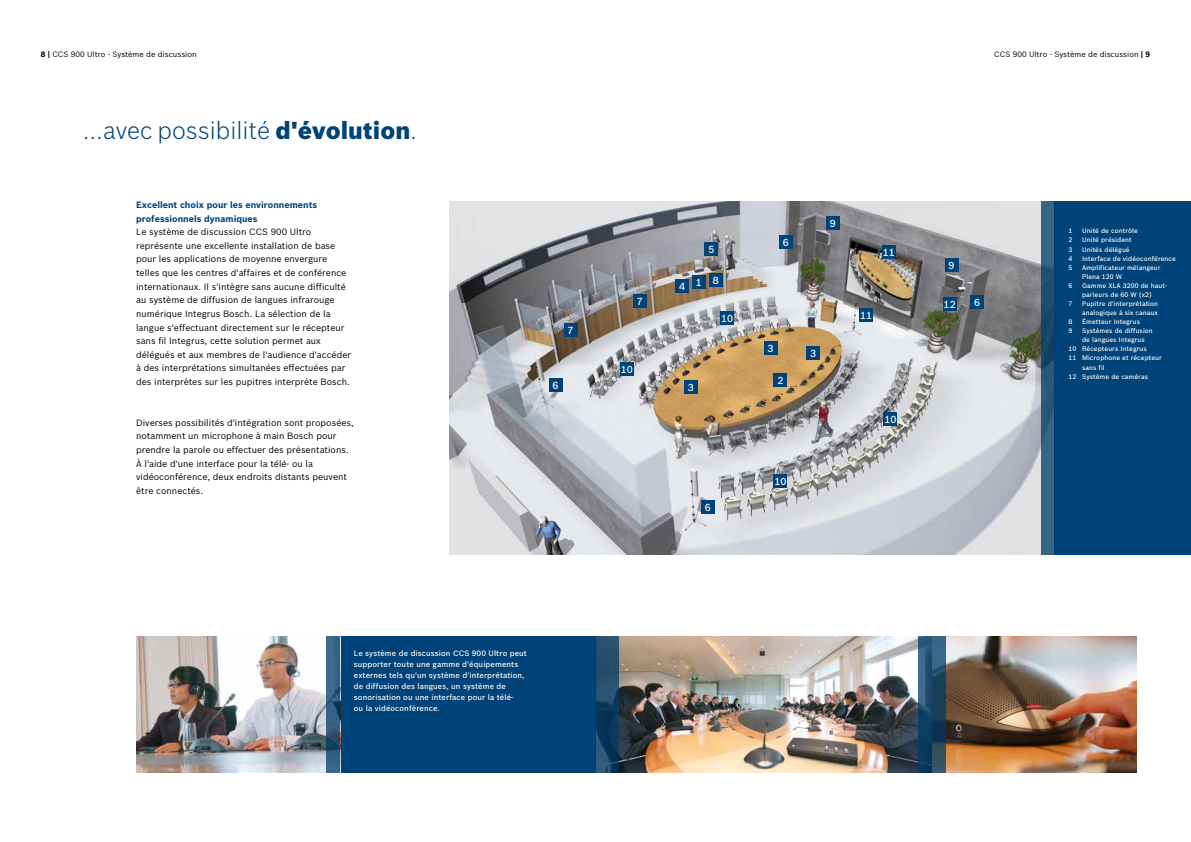
<style>
.page{position:relative;width:1191px;height:842px;background:#fff}
.page>*{position:absolute;margin:0;border:0;box-sizing:border-box;transform-origin:0 0}
.t1{font:300 24px "Bosch Sans";color:#004379}
.t2{font:500 10px "Bosch Sans";color:#fff}
.t3{font:9px/13.6px "Bosch Sans";color:#000}
.t4{font:700 9px/13.6px "Bosch Sans";color:#004379}
.t5{font:500 7.7px/10.9px "Bosch Sans";letter-spacing:.01em;color:#fff}
.t6{font:7.7px "Bosch Sans";color:#000}
.t7{font:500 6.5px/9.1px "Bosch Sans";letter-spacing:.01em;color:#fff}
.s1{font-weight:700}
.s2{font-weight:900}
</style>
<div class="page">
<img style="left:449px;top:201px;width:592px;height:354px">
<div style="left:1054px;top:201px;width:137px;height:354px;background:#004379"></div>
<div style="left:826px;top:216px;width:13px;height:14px;background:#004379"></div>
<div style="left:945px;top:258px;width:13px;height:14px;background:#004379"></div>
<div style="left:970px;top:295px;width:14px;height:13px;background:#004379"></div>
<div style="left:779px;top:235px;width:13px;height:14px;background:#004379"></div>
<div style="left:859px;top:308px;width:14px;height:14px;background:#004379"></div>
<div style="left:806px;top:346px;width:14px;height:14px;background:#004379"></div>
<div style="left:773px;top:374px;width:14px;height:13px;background:#004379"></div>
<div style="left:763px;top:341px;width:14px;height:13px;background:#004379"></div>
<div style="left:684px;top:380px;width:13px;height:13px;background:#004379"></div>
<div style="left:692px;top:276px;width:13px;height:13px;background:#004379"></div>
<div style="left:704px;top:242px;width:14px;height:14px;background:#004379"></div>
<div style="left:633px;top:294px;width:13px;height:13px;background:#004379"></div>
<div style="left:564px;top:323px;width:13px;height:14px;background:#004379"></div>
<div style="left:549px;top:378px;width:13px;height:13px;background:#004379"></div>
<div style="left:620px;top:362px;width:14px;height:14px;background:#004379"></div>
<div style="left:720px;top:311px;width:14px;height:14px;background:#004379"></div>
<div style="left:773px;top:474px;width:14px;height:14px;background:#004379"></div>
<div style="left:883px;top:412px;width:14px;height:14px;background:#004379"></div>
<div style="left:701px;top:500px;width:13px;height:14px;background:#004379"></div>
<div style="left:675px;top:279px;width:14px;height:14px;background:#004379"></div>
<div style="left:943px;top:297px;width:13px;height:14px;background:#004379"></div>
<svg style="left:1041px;top:201px;width:13px;height:354px;background:#2d5a7c"></svg>
<div style="left:882px;top:245px;width:13px;height:13px;background:#004379"></div>
<div style="left:709px;top:274px;width:13px;height:13px;background:#004379"></div>
<img style="left:619px;top:636px;width:299px;height:136px">
<div style="left:340px;top:636px;width:255px;height:136px;background:#004379"></div>
<svg style="left:595px;top:636px;width:24px;height:136px;background:#1a4666"></svg>
<img style="left:136px;top:636px;width:191px;height:136px">
<img style="left:946px;top:636px;width:190px;height:136px">
<svg style="left:918px;top:636px;width:28px;height:136px;background:#214b6b"></svg>
<svg style="left:327px;top:636px;width:13px;height:136px;background:#315e80"></svg>
<p class="t6" style="left:41px;top:49px;width:157px"><span class="s1">8 |</span> CCS 900 Ultro - Système de discussion</p>
<p class="t6" style="left:994px;top:49px;width:157px">CCS 900 Ultro - Système de discussion <span class="s1">| 9</span></p>
<h1 class="t1" style="left:83px;top:116px;width:336px">...avec possibilité <span class="s2">d'évolution</span>.</h1>
<p class="t4" style="left:136px;top:198px;width:182px">Excellent choix pour les environnements professionnels dynamiques</p>
<p class="t3" style="left:136px;top:225px;width:217px">Le système de discussion CCS 900 Ultro représente une excellente installation de base pour les applications de moyenne envergure telles que les centres d'affaires et de conférence internationaux. Il s'intègre sans aucune difficulté au système de diffusion de langues infrarouge numérique Integrus Bosch. La sélection de la langue s'effectuant directement sur le récepteur sans fil Integrus, cette solution permet aux délégués et aux membres de l'audience d'accéder à des interprétations simultanées effectuées par des interprètes sur les pupitres interprète Bosch.</p>
<p class="t3" style="left:136px;top:416px;width:219px">Diverses possibilités d'intégration sont proposées, notamment un microphone à main Bosch pour prendre la parole ou effectuer des présentations.<br>À l'aide d'une interface pour la télé- ou la vidéoconférence, deux endroits distants peuvent être connectés.</p>
<p class="t2" style="left:567px;top:324px;width:8px">7</p>
<p class="t2" style="left:552px;top:379px;width:8px">6</p>
<p class="t2" style="left:636px;top:295px;width:8px">7</p>
<p class="t2" style="left:621px;top:363px;width:14px">10</p>
<p class="t2" style="left:679px;top:280px;width:8px">4</p>
<p class="t2" style="left:708px;top:243px;width:8px">5</p>
<p class="t2" style="left:695px;top:276px;width:8px">1</p>
<p class="t2" style="left:712px;top:274px;width:8px">8</p>
<p class="t2" style="left:721px;top:312px;width:14px">10</p>
<p class="t2" style="left:688px;top:381px;width:8px">3</p>
<p class="t2" style="left:705px;top:501px;width:8px">6</p>
<p class="t2" style="left:783px;top:236px;width:8px">6</p>
<p class="t2" style="left:829px;top:217px;width:8px">9</p>
<p class="t2" style="left:767px;top:342px;width:8px">3</p>
<p class="t2" style="left:777px;top:375px;width:8px">2</p>
<p class="t2" style="left:810px;top:347px;width:8px">3</p>
<p class="t2" style="left:774px;top:475px;width:14px">10</p>
<p class="t2" style="left:882px;top:246px;width:14px">11</p>
<p class="t2" style="left:860px;top:309px;width:14px">11</p>
<p class="t2" style="left:884px;top:413px;width:14px">10</p>
<p class="t2" style="left:948px;top:259px;width:8px">9</p>
<p class="t2" style="left:943px;top:298px;width:14px">12</p>
<p class="t2" style="left:974px;top:296px;width:8px">6</p>
<p class="t5" style="left:354px;top:648px;width:175px">Le système de discussion CCS 900 Ultro peut supporter toute une gamme d'équipements externes tels qu'un système d'interprétation, de diffusion des langues, un système de sonorisation ou une interface pour la télé-<br>ou la vidéoconférence.</p>
<p class="t7" style="left:1068px;top:226px;width:5px">1</p>
<p class="t7" style="left:1082px;top:226px;width:57px">Unité de contrôle</p>
<p class="t7" style="left:1068px;top:236px;width:5px">2</p>
<p class="t7" style="left:1082px;top:236px;width:51px">Unité président</p>
<p class="t7" style="left:1068px;top:245px;width:5px">3</p>
<p class="t7" style="left:1082px;top:245px;width:49px">Unités délégué</p>
<p class="t7" style="left:1068px;top:254px;width:5px">4</p>
<p class="t7" style="left:1082px;top:254px;width:95px">Interface de vidéoconférence</p>
<p class="t7" style="left:1068px;top:263px;width:5px">5</p>
<p class="t7" style="left:1082px;top:263px;width:80px">Amplificateur mélangeur<br>Plena 120 W</p>
<p class="t7" style="left:1068px;top:281px;width:5px">6</p>
<p class="t7" style="left:1082px;top:281px;width:86px">Gamme XLA 3200 de haut&shy;parleurs de 60 W (x2)</p>
<p class="t7" style="left:1068px;top:299px;width:5px">7</p>
<p class="t7" style="left:1082px;top:299px;width:78px">Pupitre d'interprétation analogique à six canaux</p>
<p class="t7" style="left:1068px;top:317px;width:5px">8</p>
<p class="t7" style="left:1082px;top:317px;width:59px">Émetteur Integrus</p>
<p class="t7" style="left:1068px;top:326px;width:5px">9</p>
<p class="t7" style="left:1082px;top:326px;width:72px">Systèmes de diffusion</p>
<p class="t7" style="left:1082px;top:335px;width:64px">de langues Integrus</p>
<p class="t7" style="left:1068px;top:344px;width:80px">10 Récepteurs Integrus</p>
<p class="t7" style="left:1068px;top:353px;width:95px">11 Microphone et récepteur</p>
<p class="t7" style="left:1082px;top:363px;width:24px">sans fil</p>
<p class="t7" style="left:1068px;top:372px;width:81px">12 Système de caméras</p>
</div>
